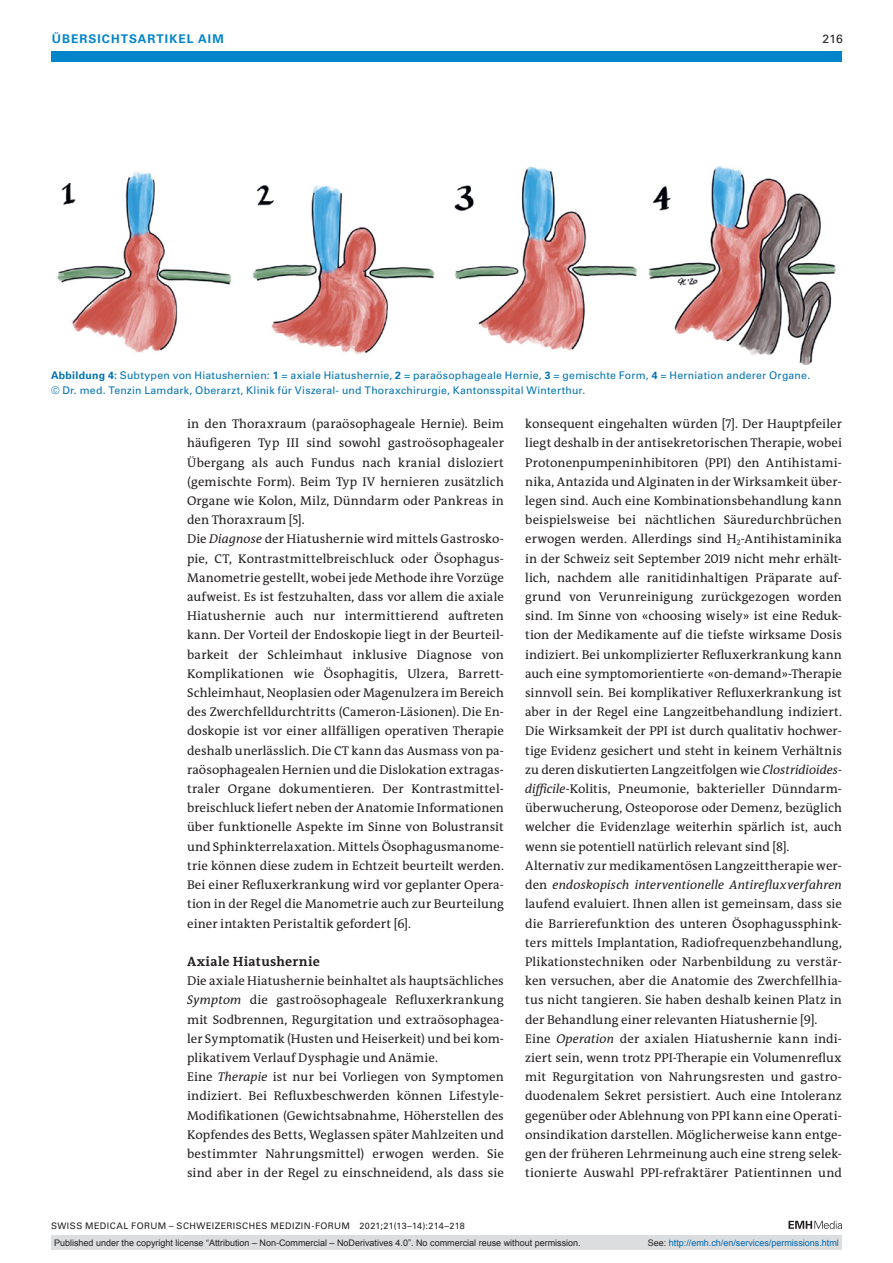
<style>
.page{position:relative;width:893px;height:1263px;background:#fff}
.page>*{position:absolute;margin:0;border:0;box-sizing:border-box;transform-origin:0 0}
.section-h2{font:700 13.5px "The Antiqua B W7";letter-spacing:.025em;color:#231f20}
.section-pn{font:12.75px/19.2px "The Antiqua B W5 Plain";letter-spacing:.005em;color:#231f20;text-align:justify}
.t1{font:700 12px "Univers LT Std";color:#0084ca}
.t2{font:12px "Univers LT Std";color:#231f20}
.fig-caption{font:10.5px/15px "Univers LT Std";letter-spacing:.02em;color:#0072b2}
.t3{font:9px "Arial";color:#231f20}
.t4{font:9px "Univers LT Std";letter-spacing:.045em;color:#231f20}
.t5{font:9px "Arial";color:#0066b3}
.s1{font-weight:700}
.s2{font-style:italic}
.s3{color:#231f20}
</style>
<div class="page">
<div style="left:51px;top:51px;width:791px;height:11px;background:#0084ca"></div>
<svg style="left:788px;top:1221px;width:54px;height:8px"></svg>
<img style="left:57px;top:166px;width:779px;height:198px">
<div style="left:51px;top:1235px;width:791px;height:15px;background:#dcdddf"></div>
<p class="t1" style="left:52px;top:31px;width:20px">ÜBERSICHTSARTIKEL</p>
<p class="t1" style="left:198px;top:31px;width:27px">AIM</p>
<p class="t2" style="left:823px;top:31px;width:22px">216</p>
<p class="fig-caption" style="left:51px;top:368px;width:761px"><span class="s1">ABBILDUNG 4:</span> Subtypen von Hiatushernien: <span class="s1">1</span> = axiale Hiatushernie, <span class="s1">2</span> = paraösophageale Hernie, <span class="s1">3</span> = gemischte Form, <span class="s1">4</span> = Herniation anderer Organe. © Dr. med. Tenzin Lamdark, Oberarzt, Klinik für Viszeral- und Thoraxchirurgie, Kantonsspital Winterthur.</p>
<p class="section-pn" style="left:187px;top:414px;width:318px">in den Thoraxraum (paraösophageale Hernie). Beim häufigeren Typ III sind sowohl gastroösophagealer Übergang als auch Fundus nach kranial disloziert (gemischte Form). Beim Typ IV hernieren zusätzlich Organe wie Kolon, Milz, Dünndarm oder Pankreas in den Thoraxraum [5].</p>
<p class="section-pn" style="left:187px;top:530px;width:318px">Die <span class="s2">Diagnose</span> der Hiatushernie wird mittels Gastrosko&shy;pie, CT, Kontrastmittelbreischluck oder Ösophagus-Manometrie gestellt, wobei jede Methode ihre Vorzüge aufweist. Es ist festzuhalten, dass vor allem die axiale Hiatushernie auch nur intermittierend auftreten kann. Der Vorteil der Endoskopie liegt in der Beurteil&shy;barkeit der Schleimhaut inklusive Diagnose von Komplikationen wie Ösophagitis, Ulzera, Barrett-Schleimhaut, Neoplasien oder Magenulzera im Bereich des Zwerchfelldurchtritts (Cameron-Läsionen). Die En&shy;doskopie ist vor einer allfälligen operativen Therapie deshalb unerlässlich. Die CT kann das Ausmass von pa&shy;raösophagealen Hernien und die Dislokation extragas&shy;traler Organe dokumentieren. Der Kontrastmittel&shy;breischluck liefert neben der Anatomie Informationen über funktionelle Aspekte im Sinne von Bolustransit und Sphinkterrelaxation. Mittels Ösophagusmanome&shy;trie können diese zudem in Echtzeit beurteilt werden.<br>Bei einer Refluxerkrankung wird vor geplanter Opera&shy;tion in der Regel die Manometrie auch zur Beurteilung einer intakten Peristaltik gefordert [6].</p>
<p class="section-h2" style="left:187px;top:953px;width:134px">Axiale Hiatushernie</p>
<p class="section-pn" style="left:187px;top:971px;width:318px">Die axiale Hiatushernie beinhaltet als hauptsächliches <span class="s2">Symptom</span> die gastroösophageale Refluxerkrankung mit Sodbrennen, Regurgitation und extraösophagea&shy;ler Symptomatik (Husten und Heiserkeit) und bei kom&shy;plikativem Verlauf Dysphagie und Anämie.</p>
<p class="section-pn" style="left:187px;top:1067px;width:318px">Eine <span class="s2">Therapie</span> ist nur bei Vorliegen von Symptomen indiziert. Bei Refluxbeschwerden können Lifestyle-Modifikationen (Gewichtsabnahme, Höherstellen des Kopfendes des Betts, Weglassen später Mahlzeiten und bestimmter Nahrungsmittel) erwogen werden. Sie sind aber in der Regel zu einschneidend, als dass sie</p>
<p class="t4" style="left:51px;top:1220px;width:415px">SWISS MEDICAL FORUM – SCHWEIZERISCHES MEDIZIN-FORUM 2021;21(13–14):214–218</p>
<p class="section-pn" style="left:525px;top:414px;width:318px">konsequent eingehalten würden [7]. Der Hauptpfeiler liegt deshalb in der antisekretorischen Therapie, wobei Protonenpumpeninhibitoren (PPI) den Antihistami&shy;nika, Antazida und Alginaten in der Wirksamkeit über&shy;legen sind. Auch eine Kombinationsbehandlung kann beispielsweise bei nächtlichen Säuredurchbrüchen erwogen werden. Allerdings sind H<sub>2</sub>-Antihistaminika in der Schweiz seit September 2019 nicht mehr erhält&shy;lich, nachdem alle ranitidinhaltigen Präparate auf&shy;grund von Verunreinigung zurückgezogen worden sind. Im Sinne von «choosing wisely» ist eine Reduk&shy;tion der Medikamente auf die tiefste wirksame Dosis indiziert. Bei unkomplizierter Refluxerkrankung kann auch eine symptomorientierte «on-demand»-Therapie sinnvoll sein. Bei komplikativer Refluxerkrankung ist aber in der Regel eine Langzeitbehandlung indiziert.<br>Die Wirksamkeit der PPI ist durch qualitativ hochwer&shy;tige Evidenz gesichert und steht in keinem Verhältnis zu deren diskutierten Langzeitfolgen wie <span class="s2">Clostridioides&shy;difficile-</span>Kolitis, Pneumonie, bakterieller Dünndarm&shy;überwucherung, Osteoporose oder Demenz, bezüglich welcher die Evidenzlage weiterhin spärlich ist, auch wenn sie potentiell natürlich relevant sind [8].</p>
<p class="section-pn" style="left:525px;top:856px;width:318px">Alternativ zur medikamentösen Langzeittherapie wer&shy;den <span class="s2">endoskopisch interventionelle Antirefluxverfahren </span>laufend evaluiert. Ihnen allen ist gemeinsam, dass sie die Barrierefunktion des unteren Ösophagussphink&shy;ters mittels Implantation, Radiofrequenzbehandlung, Plikationstechniken oder Narbenbildung zu verstär&shy;ken versuchen, aber die Anatomie des Zwerchfellhia&shy;tus nicht tangieren. Sie haben deshalb keinen Platz in der Behandlung einer relevanten Hiatushernie [9].</p>
<p class="section-pn" style="left:525px;top:1029px;width:318px">Eine <span class="s2">Operation</span> der axialen Hiatushernie kann indi&shy;ziert sein, wenn trotz PPI-Therapie ein Volumenreflux mit Regurgitation von Nahrungsresten und gastro&shy;duodenalem Sekret persistiert. Auch eine Intoleranz gegenüber oder Ablehnung von PPI kann eine Operati&shy;onsindikation darstellen. Möglicherweise kann entge&shy;gen der früheren Lehrmeinung auch eine streng selek&shy;tionierte Auswahl PPI-refraktärer Patientinnen und</p>
<p class="t3" style="left:54px;top:1237px;width:528px">Published under the copyright license “Attribution – Non-Commercial – NoDerivatives 4.0”. No commercial reuse without permission.</p>
<p class="t5" style="left:648px;top:1237px;width:193px"><span class="s3">See:</span> http://emh.ch/en/services/permissions.html</p>
</div>
